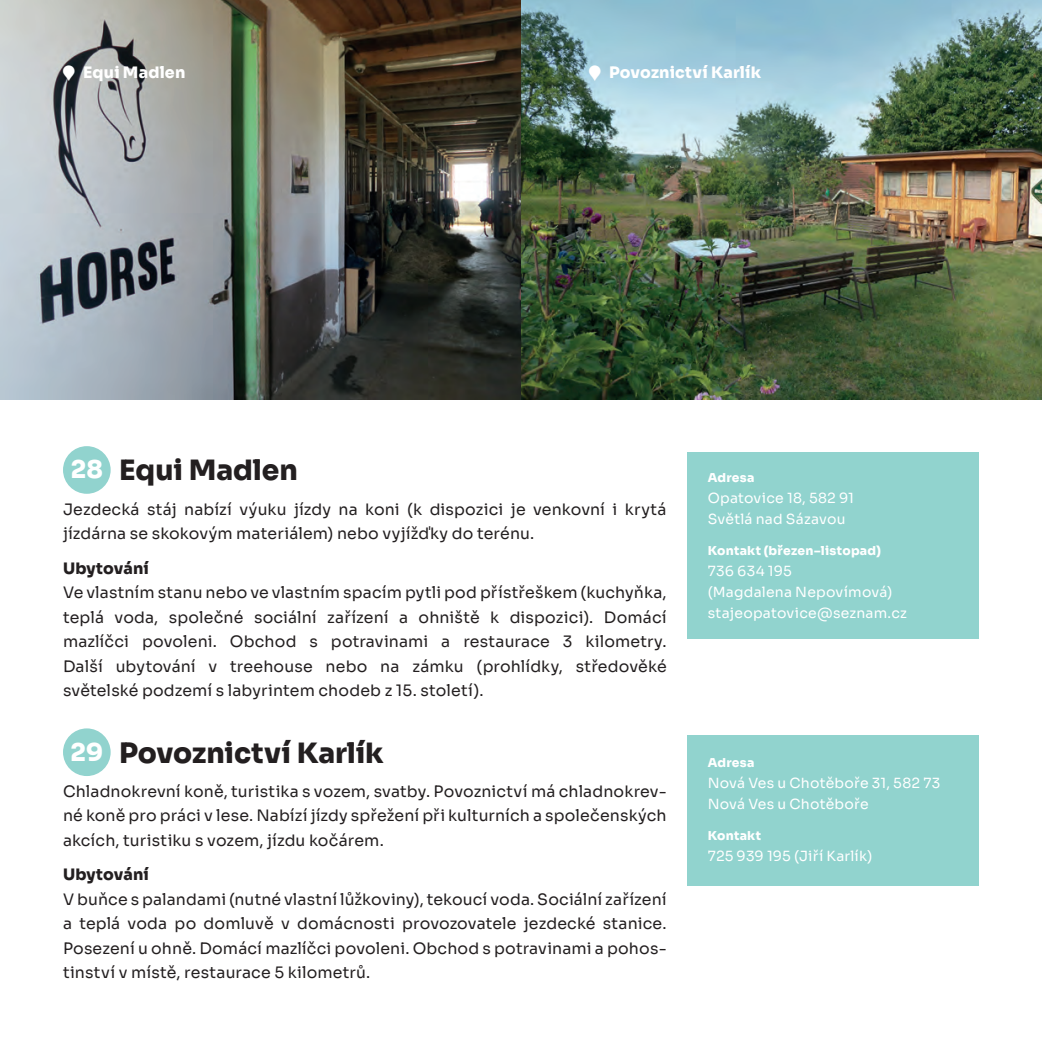
<style>
.page{position:relative;width:1042px;height:1042px;background:#fff}
.page>*{position:absolute;margin:0;border:0;box-sizing:border-box;transform-origin:0 0}
.t1{font:700 28px "Vysocina Sora";color:#231f20}
.t2{font:700 24.5px "Vysocina Sora";color:#fff}
.t3{font:15.75px/24.5px "Vysocina Sora";letter-spacing:.01em;color:#231f20;text-align:justify}
.t4{font:700 15.75px "Vysocina Sora";letter-spacing:.01em;color:#fff}
.t5{font:700 15.75px "Vysocina Sora";letter-spacing:.01em;color:#231f20}
.t6{font:14px/21px "Vysocina Sora";letter-spacing:.01em;color:#fff}
.t7{font:700 12.25px "Vysocina Sora";letter-spacing:.02em;color:#fff}
</style>
<div class="page">
<div style="left:688px;top:452px;width:291px;height:187px;background:#91d3ce"></div>
<div style="left:63px;top:446px;width:48px;height:48px;background:#91d3ce;border-radius:50%"></div>
<div style="left:688px;top:735px;width:291px;height:150px;background:#91d3ce"></div>
<div style="left:63px;top:728px;width:48px;height:48px;background:#91d3ce;border-radius:50%"></div>
<img style="left:0;top:0;width:521px;height:399px">
<img style="left:521px;top:0;width:521px;height:399px">
<p class="t4" style="left:63px;top:63px;width:124px">® Equi Madlen</p>
<p class="t4" style="left:589px;top:63px;width:173px">® Povoznictví Karlík</p>
<h1 class="t1" style="left:119px;top:453px;width:180px">Equi Madlen</h1>
<p class="t3" style="left:63px;top:497px;width:605px">Jezdecká stáj nabízí výuku jízdy na koni (k dispozici je venkovní i krytá jízdárna se skokovým materiálem) nebo vyjížďky do terénu.</p>
<p class="t5" style="left:63px;top:558px;width:87px">Ubytování</p>
<p class="t3" style="left:63px;top:580px;width:605px">Ve vlastním stanu nebo ve vlastním spacím pytli pod přístřeškem (kuchyňka, teplá voda, společné sociální zařízení a ohniště k dispozici). Domácí mazlíčci povoleni. Obchod s potravinami a restaurace 3 kilometry.<br>Další ubytování v treehouse nebo na zámku (prohlídky, středověké světelské podzemí s labyrintem chodeb z 15. století).</p>
<h2 class="t2" style="left:71px;top:454px;width:34px">28</h2>
<h1 class="t1" style="left:119px;top:735px;width:266px">Povoznictví Karlík</h1>
<p class="t3" style="left:63px;top:779px;width:605px">Chladnokrevní koně, turistika s vozem, svatby. Povoznictví má chladnokrev&shy;né koně pro práci v lese. Nabízí jízdy spřežení při kulturních a společenských akcích, turistiku s vozem, jízdu kočárem.</p>
<p class="t5" style="left:63px;top:865px;width:87px">Ubytování</p>
<p class="t3" style="left:63px;top:887px;width:605px">V buňce s palandami (nutné vlastní lůžkoviny), tekoucí voda. Sociální zařízení a teplá voda po domluvě v domácnosti provozovatele jezdecké stanice.<br>Posezení u ohně. Domácí mazlíčci povoleni. Obchod s potravinami a pohos&shy;tinství v místě, restaurace 5 kilometrů.</p>
<h2 class="t2" style="left:70px;top:737px;width:34px">29</h2>
<p class="t7" style="left:708px;top:470px;width:48px">Adresa</p>
<p class="t6" style="left:708px;top:488px;width:148px">Opatovice 18, 582 91<br>Světlá nad Sázavou</p>
<p class="t7" style="left:708px;top:543px;width:175px">Kontakt (březen–listopad)</p>
<p class="t6" style="left:708px;top:560px;width:201px">736 634 195<br>(Magdalena Nepovímová) stajeopatovice@seznam.cz</p>
<p class="t7" style="left:708px;top:755px;width:48px">Adresa</p>
<p class="t6" style="left:708px;top:773px;width:234px">Nová Ves u Chotěboře 31, 582 73<br>Nová Ves u Chotěboře</p>
<p class="t7" style="left:708px;top:828px;width:55px">Kontakt</p>
<p class="t6" style="left:708px;top:846px;width:166px">725 939 195 (Jiří Karlík)</p>
</div>
